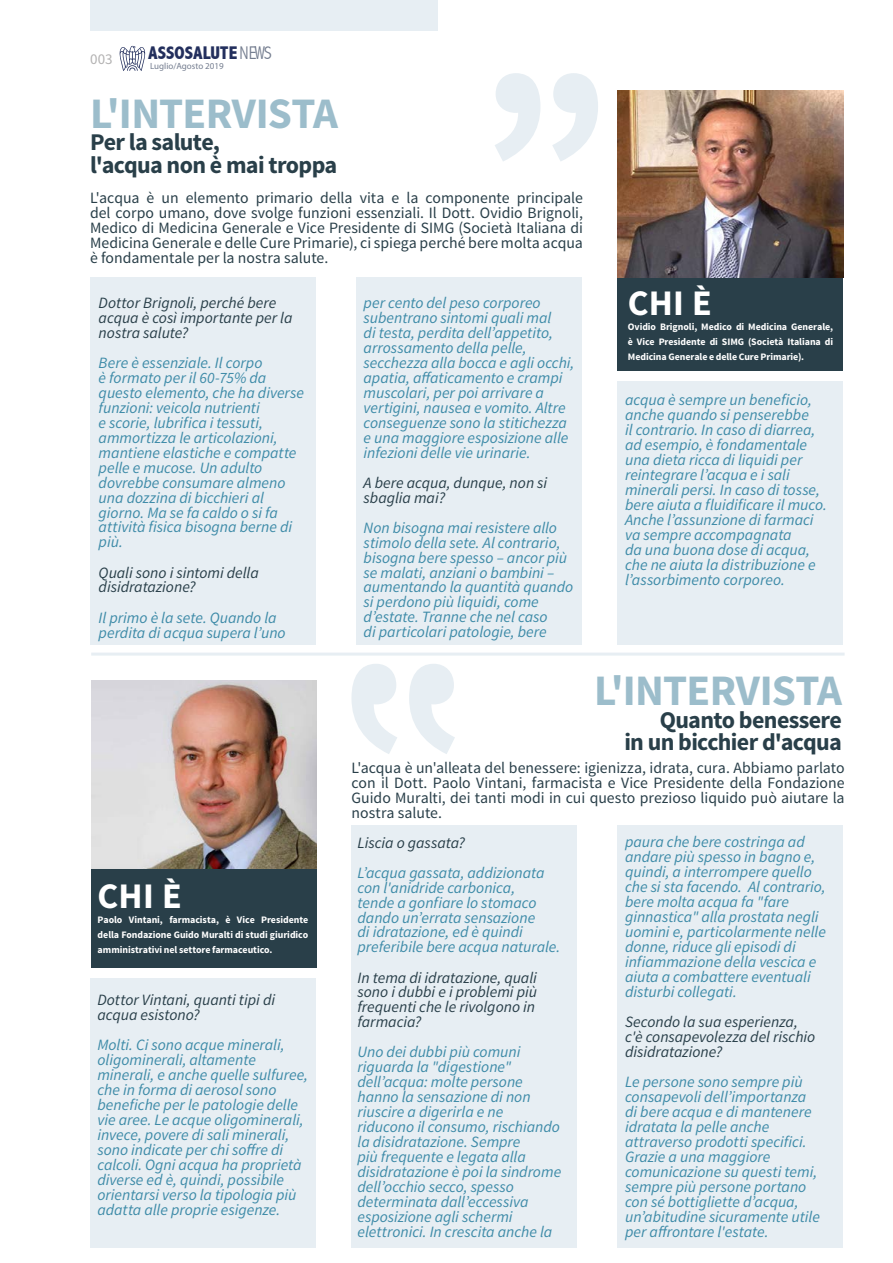
<style>
.page{position:relative;width:893px;height:1263px;background:#fff}
.page>*{position:absolute;margin:0;border:0;box-sizing:border-box;transform-origin:0 0}
.t1{font:700 43.5px "Source Sans Pro";letter-spacing:-.015em;color:#9cbdcb}
.t2{font:700 36px "Source Sans Pro";letter-spacing:.005em;color:#fff}
.t3{font:700 24px/22.5px "Source Sans Pro";letter-spacing:-.03em;color:#293f49}
.t4{font:800 condensed 18.45px "Abadi";color:#232f5d}
.t5{font:italic 15.75px/15px "Source Sans Pro";color:#3e8ba8}
.t6{font:15.75px/15px "Source Sans Pro";color:#293f49;text-align:justify}
.t7{font:italic 15.75px/15px "Source Sans Pro";letter-spacing:-.005em;color:#293f49}
.t8{font:15px "Source Sans Pro";color:#b3b2b2}
.t9{font:700 9.9px/15px "Source Sans Pro";letter-spacing:-.005em;color:#fff;text-align:justify}
.t10{font:9px "Myriad Pro";color:#747d8f}
.s1{font-weight:300;color:#747d8f}
</style>
<div class="page">
<div style="left:90px;top:0;width:347px;height:30px;background:#e7eef3"></div>
<div style="left:90px;top:277px;width:226px;height:368px;background:#e7eef3"></div>
<div style="left:618px;top:825px;width:225px;height:422px;background:#e7eef3"></div>
<div style="left:356px;top:277px;width:226px;height:368px;background:#e7eef3"></div>
<div style="left:352px;top:825px;width:225px;height:422px;background:#e7eef3"></div>
<div style="left:618px;top:381px;width:225px;height:264px;background:#e7eef3"></div>
<div style="left:618px;top:278px;width:225px;height:93px;background:#293f49"></div>
<div style="left:91px;top:868px;width:226px;height:100px;background:#293f49"></div>
<div style="left:90px;top:978px;width:226px;height:269px;background:#e7eef3"></div>
<hr style="left:91px;top:653px;width:754px;height:3px;background:#e7eef3">
<img style="left:618px;top:90px;width:225px;height:187px">
<img style="left:91px;top:681px;width:226px;height:187px">
<svg style="left:495px;top:73px;width:45px;height:88px"></svg>
<svg style="left:552px;top:73px;width:46px;height:88px"></svg>
<svg style="left:409px;top:664px;width:46px;height:90px"></svg>
<svg style="left:351px;top:664px;width:46px;height:90px"></svg>
<svg style="left:119px;top:46px;width:27px;height:25px"></svg>
<p class="t4" style="left:148px;top:43px;width:125px">ASSOSALUTE <span class="s1">NEWS</span></p>
<p class="t10" style="left:150px;top:60px;width:75px">Luglio/Agosto 2019</p>
<p class="t8" style="left:90px;top:49px;width:24px">003</p>
<h1 class="t1" style="left:90px;top:85px;width:249px">L'INTERVISTA</h1>
<h3 class="t3" style="left:90px;top:132px;width:249px">Per la salute,<br>l'acqua non è mai troppa</h3>
<p class="t6" style="left:90px;top:190px;width:494px">L'acqua è un elemento primario della vita e la componente principale del corpo umano, dove svolge funzioni essenziali. Il Dott. Ovidio Brignoli, Medico di Medicina Generale e Vice Presidente di SIMG (Società Italiana di Medicina Generale e delle Cure Primarie), ci spiega perché bere molta acqua è fondamentale per la nostra salute.</p>
<p class="t7" style="left:99px;top:295px;width:195px">Dottor Brignoli, perché bere acqua è così importante per la nostra salute?</p>
<p class="t5" style="left:99px;top:355px;width:207px">Bere è essenziale. Il corpo<br>è formato per il 60-75% da questo elemento, che ha diverse funzioni: veicola nutrienti<br>e scorie, lubrifica i tessuti, ammortizza le articolazioni, mantiene elastiche e compatte pelle e mucose. Un adulto dovrebbe consumare almeno una dozzina di bicchieri al giorno. Ma se fa caldo o si fa attività fisica bisogna berne di più.</p>
<p class="t7" style="left:99px;top:565px;width:162px">Quali sono i sintomi della disidratazione?</p>
<p class="t5" style="left:99px;top:610px;width:189px">Il primo è la sete. Quando la perdita di acqua supera l’uno</p>
<p class="t5" style="left:364px;top:295px;width:212px">per cento del peso corporeo subentrano sintomi quali mal<br>di testa, perdita dell’appetito, arrossamento della pelle, secchezza alla bocca e agli occhi, apatia, affaticamento e crampi muscolari, per poi arrivare a vertigini, nausea e vomito. Altre conseguenze sono la stitichezza e una maggiore esposizione alle infezioni delle vie urinarie.</p>
<p class="t7" style="left:364px;top:475px;width:185px">A bere acqua, dunque, non si sbaglia mai?</p>
<p class="t5" style="left:364px;top:520px;width:211px">Non bisogna mai resistere allo stimolo della sete. Al contrario, bisogna bere spesso – ancor più se malati, anziani o bambini – aumentando la quantità quando si perdono più liquidi, come d’estate. Tranne che nel caso<br>di particolari patologie, bere</p>
<h2 class="t2" style="left:628px;top:280px;width:86px">CHI È</h2>
<p class="t9" style="left:628px;top:320px;width:207px">Ovidio Brignoli, Medico di Medicina Generale, è Vice Presidente di SIMG (Società Italiana di Medicina Generale e delle Cure Primarie).</p>
<p class="t5" style="left:625px;top:392px;width:203px">acqua è sempre un beneficio, anche quando si penserebbe<br>il contrario. In caso di diarrea, ad esempio, è fondamentale una dieta ricca di liquidi per reintegrare l’acqua e i sali minerali persi. In caso di tosse, bere aiuta a fluidificare il muco.<br>Anche l’assunzione di farmaci va sempre accompagnata<br>da una buona dose di acqua, che ne aiuta la distribuzione e l’assorbimento corporeo.</p>
<h1 class="t1" style="left:594px;top:663px;width:249px">L'INTERVISTA</h1>
<h3 class="t3" style="left:624px;top:709px;width:219px;text-align:right">Quanto benessere<br>in un bicchier d'acqua</h3>
<h2 class="t2" style="left:98px;top:872px;width:86px">CHI È</h2>
<p class="t9" style="left:98px;top:912px;width:212px">Paolo Vintani, farmacista, è Vice Presidente della Fondazione Guido Muralti di studi giuridico amministrativi nel settore farmaceutico.</p>
<p class="t7" style="left:97px;top:992px;width:179px">Dottor Vintani, quanti tipi di acqua esistono?</p>
<p class="t5" style="left:97px;top:1037px;width:212px">Molti. Ci sono acque minerali, oligominerali, altamente minerali, e anche quelle sulfuree, che in forma di aerosol sono benefiche per le patologie delle vie aree. Le acque oligominerali, invece, povere di sali minerali, sono indicate per chi soffre di calcoli. Ogni acqua ha proprietà diverse ed è, quindi, possibile orientarsi verso la tipologia più adatta alle proprie esigenze.</p>
<p class="t6" style="left:352px;top:760px;width:495px">L'acqua è un'alleata del benessere: igienizza, idrata, cura. Abbiamo parlato con il Dott. Paolo Vintani, farmacista e Vice Presidente della Fondazione Guido Muralti, dei tanti modi in cui questo prezioso liquido può aiutare la nostra salute.</p>
<p class="t7" style="left:358px;top:835px;width:109px">Liscia o gassata?</p>
<p class="t5" style="left:358px;top:865px;width:204px">L’acqua gassata, addizionata con l'anidride carbonica,<br>tende a gonfiare lo stomaco dando un’errata sensazione<br>di idratazione, ed è quindi preferibile bere acqua naturale.</p>
<p class="t7" style="left:358px;top:970px;width:181px">In tema di idratazione, quali sono i dubbi e i problemi più frequenti che le rivolgono in farmacia?</p>
<p class="t5" style="left:358px;top:1045px;width:205px">Uno dei dubbi più comuni riguarda la "digestione" dell’acqua: molte persone hanno la sensazione di non riuscire a digerirla e ne riducono il consumo, rischiando la disidratazione. Sempre<br>più frequente e legata alla disidratazione è poi la sindrome dell’occhio secco, spesso determinata dall’eccessiva esposizione agli schermi elettronici. In crescita anche la</p>
<p class="t5" style="left:625px;top:834px;width:202px">paura che bere costringa ad andare più spesso in bagno e, quindi, a interrompere quello che si sta facendo. Al contrario, bere molta acqua fa "fare ginnastica" alla prostata negli uomini e, particolarmente nelle donne, riduce gli episodi di infiammazione della vescica e aiuta a combattere eventuali disturbi collegati.</p>
<p class="t7" style="left:625px;top:1014px;width:192px">Secondo la sua esperienza, c'è consapevolezza del rischio disidratazione?</p>
<p class="t5" style="left:625px;top:1074px;width:196px">Le persone sono sempre più consapevoli dell’importanza di bere acqua e di mantenere idratata la pelle anche attraverso prodotti specifici.<br>Grazie a una maggiore comunicazione su questi temi, sempre più persone portano con sé bottigliette d’acqua, un’abitudine sicuramente utile per affrontare l'estate.</p>
</div>
